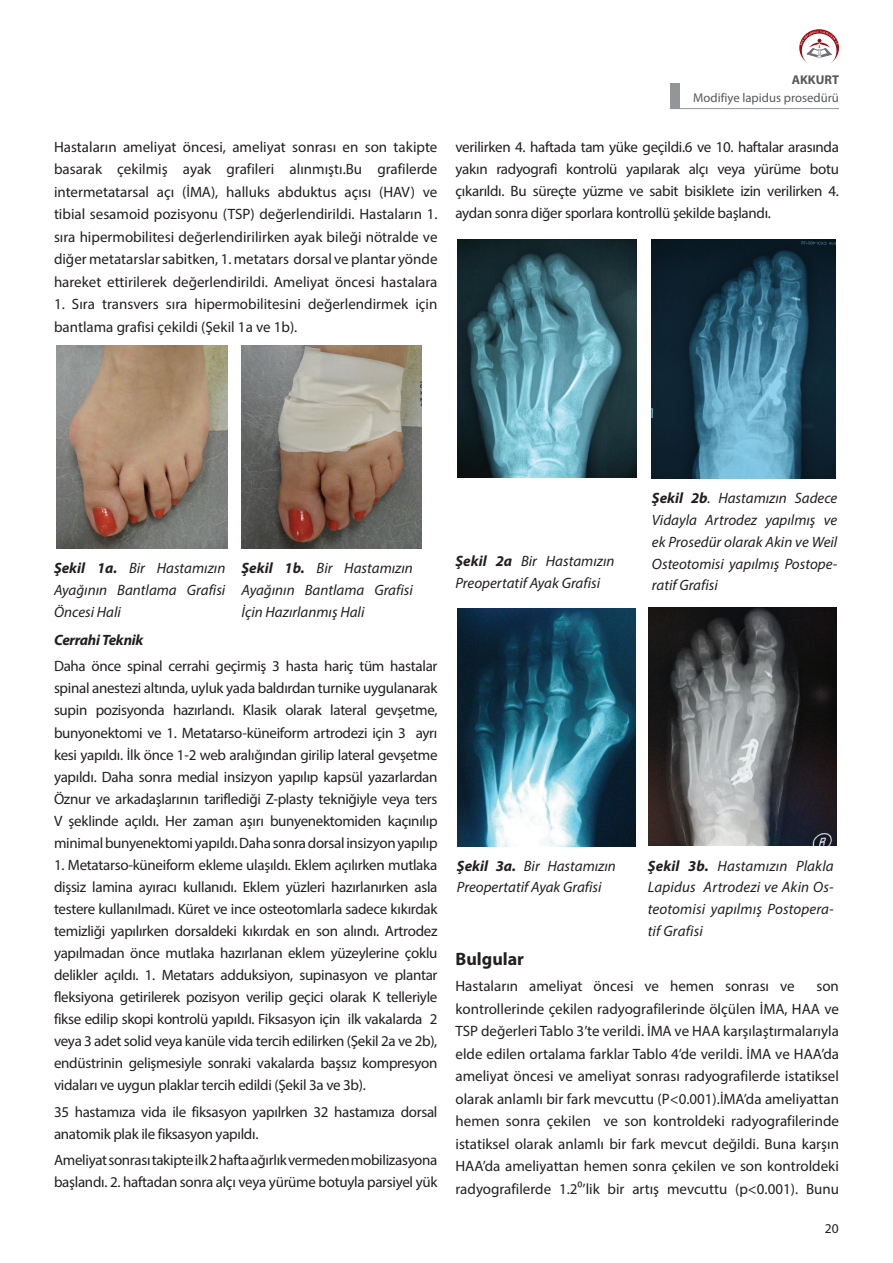
<style>
.page{position:relative;width:893px;height:1263px;background:#fff}
.page>*{position:absolute;margin:0;border:0;box-sizing:border-box;transform-origin:0 0}
.t1{font:700 18px "Myriad Pro";color:#231f20}
.t2{font:15px/22px "Myriad Pro";letter-spacing:-.02em;color:#231f20;text-align:justify}
.t3{font:italic 15px/21.8px "Myriad Pro";color:#231f20;text-align:justify}
.t4{font:15px/22.5px "Myriad Pro";color:#231f20}
.t5{font:italic 700 15px "Myriad Pro";letter-spacing:-.02em;color:#231f20}
.t6{font:13.5px "Myriad Pro";color:#231f20}
.t7{font:12.75px "Myriad Pro";color:#57585a}
.t8{font:700 12.75px "Myriad Pro";color:#57585a}
.s1{font-weight:700}
</style>
<div class="page">
<img style="left:56px;top:345px;width:171px;height:203px">
<img style="left:241px;top:345px;width:181px;height:203px">
<img style="left:648px;top:607px;width:188px;height:238px">
<img style="left:457px;top:608px;width:178px;height:238px">
<img style="left:457px;top:239px;width:180px;height:239px">
<img style="left:652px;top:239px;width:184px;height:240px">
<svg style="left:799px;top:29px;width:40px;height:37px"></svg>
<div style="left:802px;top:34px;width:34px;height:34px;background:#fff;border-radius:50%"></div>
<svg style="left:800px;top:30px;width:38px;height:28px"></svg>
<div style="left:670px;top:83px;width:9px;height:26px;background:#939598"></div>
<hr style="left:670px;top:108px;width:169px;height:1px;background:#939598">
<p class="t2" style="left:54px;top:135px;width:385px;line-height:22.5px">Hastaların ameliyat öncesi, ameliyat sonrası en son takipte basarak çekilmiş ayak grafileri alınmıştı.Bu grafilerde intermetatarsal açı (İMA), halluks abduktus açısı (HAV) ve tibial sesamoid pozisyonu (TSP) değerlendirildi. Hastaların 1. sıra hipermobilitesi değerlendirilirken ayak bileği nötralde ve diğer metatarslar sabitken, 1. metatars dorsal ve plantar yönde hareket ettirilerek değerlendirildi. Ameliyat öncesi hastalara</p>
<p class="t4" style="left:54px;top:293px;width:385px">1. Sıra transvers sıra hipermobilitesini değerlendirmek için bantlama grafisi çekildi (Şekil 1a ve 1b).</p>
<p class="t8" style="left:792px;top:71px;width:49px">AKKURT</p>
<p class="t7" style="left:693px;top:90px;width:147px">Modifiye lapidus prosedürü</p>
<p class="t2" style="left:455px;top:135px;width:385px">verilirken 4. haftada tam yüke geçildi.6 ve 10. haftalar arasında yakın radyografi kontrolü yapılarak alçı veya yürüme botu çıkarıldı. Bu süreçte yüzme ve sabit bisiklete izin verilirken 4. aydan sonra diğer sporlara kontrollü şekilde başlandı.</p>
<p class="t3" style="left:54px;top:557px;width:173px"><span class="s1">Şekil 1a.</span> Bir Hastamızın Ayağının Bantlama Grafisi Öncesi Hali</p>
<p class="t3" style="left:242px;top:557px;width:173px"><span class="s1">Şekil 1b.</span> Bir Hastamızın Ayağının Bantlama Grafisi İçin Hazırlanmış Hali</p>
<p class="t5" style="left:54px;top:630px;width:91px">Cerrahi Teknik</p>
<p class="t2" style="left:54px;top:655px;width:385px">Daha önce spinal cerrahi geçirmiş 3 hasta hariç tüm hastalar spinal anestezi altında, uyluk yada baldırdan turnike uygulanarak supin pozisyonda hazırlandı. Klasik olarak lateral gevşetme, bunyonektomi ve 1. Metatarso-küneiform artrodezi için 3 ayrı kesi yapıldı. İlk önce 1-2 web aralığından girilip lateral gevşetme yapıldı. Daha sonra medial insizyon yapılıp kapsül yazarlardan Öznur ve arkadaşlarının tariflediği Z-plasty tekniğiyle veya ters V şeklinde açıldı. Her zaman aşırı bunyenektomiden kaçınılıp minimal bunyenektomi yapıldı. Daha sonra dorsal insizyon yapılıp</p>
<p class="t2" style="left:54px;top:853px;width:385px">1. Metatarso-küneiform ekleme ulaşıldı. Eklem açılırken mutlaka dişsiz lamina ayıracı kullanıdı. Eklem yüzleri hazırlanırken asla testere kullanılmadı. Küret ve ince osteotomlarla sadece kıkırdak temizliği yapılırken dorsaldeki kıkırdak en son alındı. Artrodez yapılmadan önce mutlaka hazırlanan eklem yüzeylerine çoklu delikler açıldı. 1. Metatars adduksiyon, supinasyon ve plantar fleksiyona getirilerek pozisyon verilip geçici olarak K telleriyle fikse edilip skopi kontrolü yapıldı. Fiksasyon için ilk vakalarda 2 veya 3 adet solid veya kanüle vida tercih edilirken (Şekil 2a ve 2b), endüstrinin gelişmesiyle sonraki vakalarda başsız kompresyon vidaları ve uygun plaklar tercih edildi (Şekil 3a ve 3b).</p>
<p class="t2" style="left:54px;top:1100px;width:385px">35 hastamıza vida ile fiksasyon yapılrken 32 hastamıza dorsal anatomik plak ile fiksasyon yapıldı.</p>
<p class="t2" style="left:54px;top:1149px;width:385px">Ameliyat sonrası takipte ilk 2 hafta ağırlık vermeden mobilizasyona başlandı. 2. haftadan sonra alçı veya yürüme botuyla parsiyel yük</p>
<p class="t3" style="left:455px;top:550px;width:160px"><span class="s1">Şekil 2a</span> Bir Hastamızın<br>Preopertatif Ayak Grafisi</p>
<p class="t3" style="left:652px;top:487px;width:187px"><span class="s1">Şekil 2b</span>. Hastamızın Sadece Vidayla Artrodez yapılmış ve ek Prosedür olarak Akin ve Weil Osteotomisi yapılmış Postope&shy;ratif Grafisi</p>
<p class="t3" style="left:457px;top:854px;width:160px"><span class="s1">Şekil 3a.</span> Bir Hastamızın<br>Preopertatif Ayak Grafisi</p>
<p class="t3" style="left:648px;top:854px;width:188px"><span class="s1">Şekil 3b.</span> Hastamızın Plakla Lapidus Artrodezi ve Akin Os&shy;teotomisi yapılmış Postopera&shy;tif Grafisi</p>
<p class="t1" style="left:455px;top:947px;width:70px">Bulgular</p>
<p class="t4" style="left:455px;top:975px;width:341px">Hastaların ameliyat öncesi ve hemen sonrası ve</p>
<p class="t2" style="left:455px;top:975px;width:385px;line-height:22.5px;text-indent:361px">son kontrollerinde çekilen radyografilerinde ölçülen İMA, HAA ve TSP değerleri Tablo 3’te verildi. İMA ve HAA karşılaştırmalarıyla elde edilen ortalama farklar Tablo 4’de verildi. İMA ve HAA’da ameliyat öncesi ve ameliyat sonrası radyografilerde istatiksel olarak anlamlı bir fark mevcuttu (P&lt;0.001).İMA’da ameliyattan hemen sonra çekilen ve son kontroldeki radyografilerinde istatiksel olarak anlamlı bir fark mevcut değildi. Buna karşın HAA’da ameliyattan hemen sonra çekilen ve son kontroldeki radyografilerde 1.2⁰’lik bir artış mevcuttu (p&lt;0.001). Bunu</p>
<p class="t6" style="left:825px;top:1220px;width:15px">20</p>
</div>
